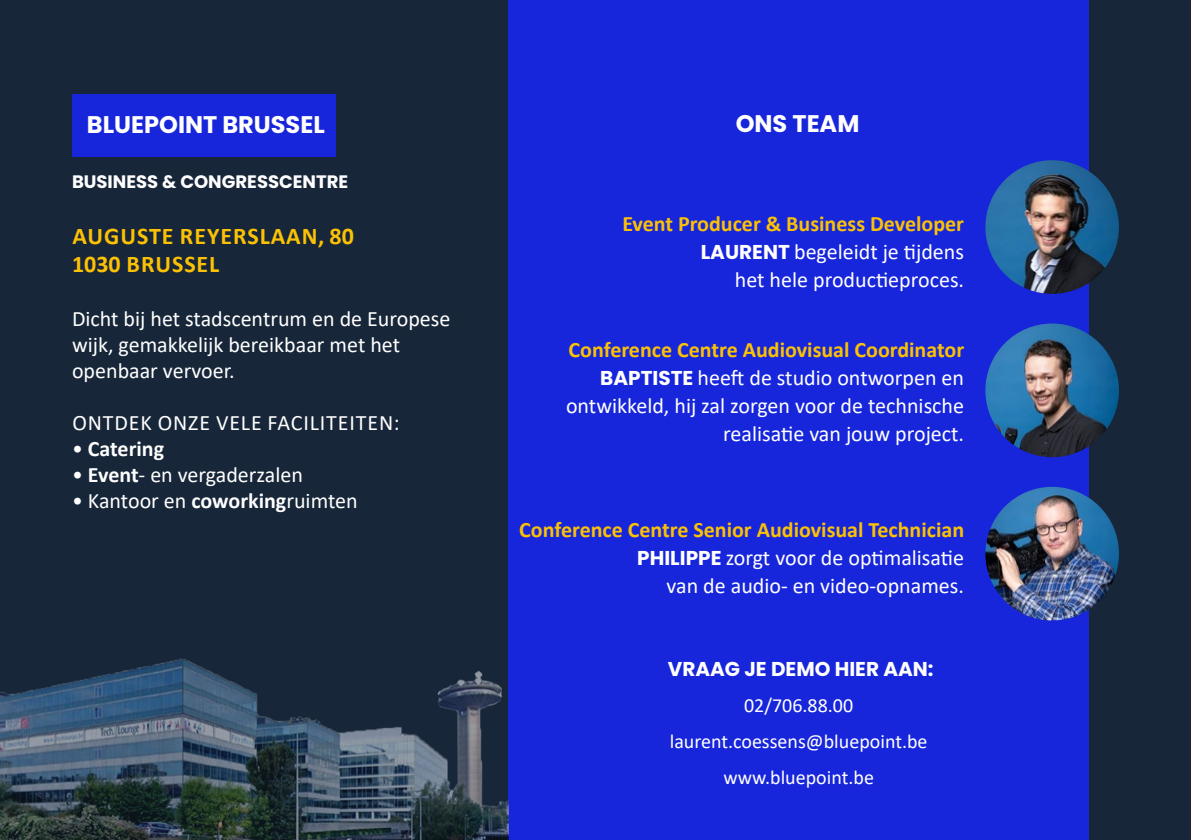
<style>
.page{position:relative;width:1191px;height:840px;background:#fff}
.page>*{position:absolute;margin:0;border:0;box-sizing:border-box;transform-origin:0 0}
.t1{font:700 24px/28px "Calibri";letter-spacing:.04em;color:#fbc105}
.t2{font:700 24px "Poppins";color:#fff}
.t3{font:22px/28px "Calibri";color:#fff;text-align:right}
.t4{font:22px "Calibri";letter-spacing:.04em;color:#fff}
.t5{font:700 22px "Calibri";color:#fff}
.t6{font:20px/36px "Calibri";color:#fff;text-align:center}
.t7{font:700 20px "Poppins";color:#fff}
.t8{font:700 18px "Poppins";color:#fff}
.s1{font-weight:400}
.s2{font-weight:700}
.s3{font-weight:700;color:#fbc105}
.s4{font-family:"Poppins";font-weight:700;font-size:20px}
</style>
<div class="page">
<div style="left:0;top:0;width:1191px;height:839px;background:#172639"></div>
<div style="left:72px;top:94px;width:264px;height:62px;background:#1726db"></div>
<div style="left:509px;top:0;width:580px;height:839px;background:#1726db"></div>
<img style="left:0;top:604px;width:509px;height:235px">
<img style="left:985px;top:486px;width:134px;height:134px;border-radius:67px">
<img style="left:985px;top:323px;width:134px;height:134px;border-radius:67px">
<img style="left:985px;top:160px;width:134px;height:134px;border-radius:67px">
<p class="t2" style="left:87px;top:111px;width:239px">BLUEPOINT BRUSSEL</p>
<p class="t8" style="left:72px;top:171px;width:278px">BUSINESS &amp; CONGRESSCENTRE</p>
<p class="t1" style="left:72px;top:221px;width:283px">AUGUSTE REYERSLAAN, 80<br>1030 BRUSSEL</p>
<p class="t3" style="left:72px;top:305px;width:380px;line-height:26px;text-align:left">Dicht bij het stadscentrum en de Europese wijk, gemakkelijk bereikbaar met het openbaar vervoer.</p>
<p class="t4" style="left:72px;top:407px;width:329px">ONTDEK ONZE VELE FACILITEITEN:</p>
<p class="t5" style="left:72px;top:433px;width:94px"><span class="s1">•</span> Catering</p>
<p class="t3" style="left:72px;top:460px;width:232px">• <span class="s2">Event</span>- en vergaderzalen</p>
<p class="t3" style="left:72px;top:486px;width:287px">• Kantoor en <span class="s2">coworking</span>ruimten</p>
<p class="t2" style="left:735px;top:110px;width:125px">ONS TEAM</p>
<p class="t3" style="left:622px;top:208px;width:343px"><span class="s3">Event Producer &amp; Business Developer<br></span><span class="s4">LAURENT</span> begeleidt je tijdens<br>het hele productieproces.</p>
<p class="t3" style="left:566px;top:334px;width:399px"><span class="s3">Conference Centre Audiovisual Coordinator </span><span class="s4">BAPTISTE</span> heeft de studio ontworpen en ontwikkeld, hij zal zorgen voor de technische realisatie van jouw project.</p>
<p class="t3" style="left:519px;top:514px;width:446px"><span class="s3">Conference Centre Senior Audiovisual Technician<br></span><span class="s4">PHILIPPE</span> zorgt voor de optimalisatie<br>van de audio- en video-opnames.</p>
<p class="t7" style="left:668px;top:656px;width:267px">VRAAG JE DEMO HIER AAN:</p>
<p class="t6" style="left:670px;top:686px;width:259px">02/706.88.00 laurent.coessens@bluepoint.be www.bluepoint.be</p>
</div>
